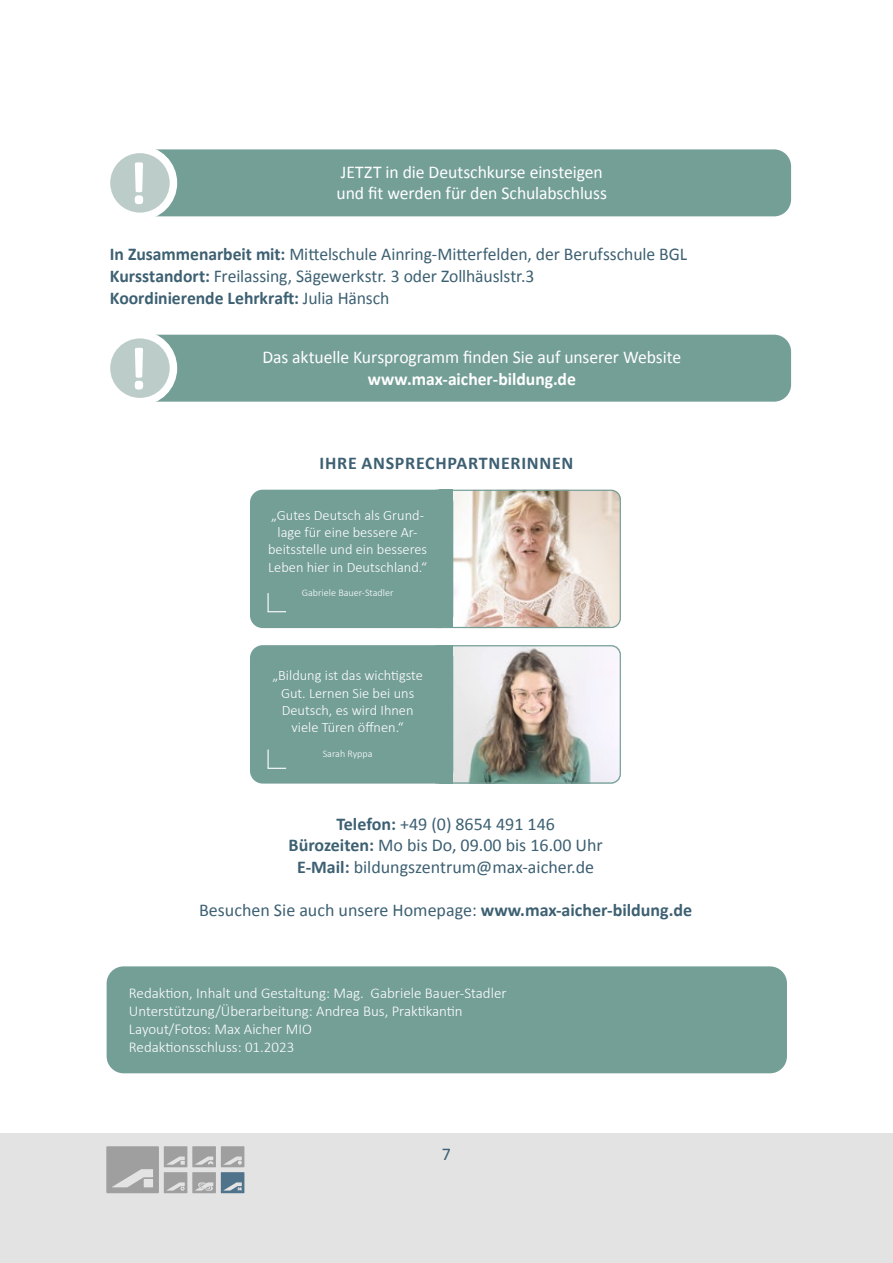
<style>
.page{position:relative;width:893px;height:1263px;background:#fff}
.page>*{position:absolute;margin:0;border:0;box-sizing:border-box;transform-origin:0 0}
.t1{font:700 61.2px "Calibri";color:#fff}
.t2{font:18px/21.6px "Calibri";color:#3d6072}
.t3{font:18px/21.6px "Calibri";letter-spacing:-.005em;color:#fff}
.t4{font:700 18px "Calibri";letter-spacing:-.005em;color:#fff}
.t5{font:700 18px "Calibri";letter-spacing:.04em;color:#3d6072}
.t6{font:300 15px/18px "Calibri";color:#fff}
.t7{font:300 14.4px/17.2px "Calibri";color:#fff;text-align:center}
.t8{font:300 10.2px "Calibri";color:#fff}
.s1{font-weight:700}
</style>
<div class="page">
<div style="left:0;top:1133px;width:893px;height:130px;background:#e3e3e3"></div>
<svg style="left:106px;top:1146px;width:138px;height:47px"></svg>
<div style="left:107px;top:966px;width:680px;height:107px;background:#749f97;border-radius:17px"></div>
<div style="left:140px;top:149px;width:651px;height:67px;background:#749f97;border-radius:17px"></div>
<div style="left:140px;top:335px;width:651px;height:67px;background:#749f97;border-radius:17px"></div>
<div style="left:106px;top:149px;width:67px;height:67px;background:#bbccc9;border-radius:50%"></div>
<div style="left:103px;top:146px;width:74px;height:74px;border:8px solid #fff;border-radius:50%"></div>
<div style="left:106px;top:335px;width:67px;height:67px;background:#bbccc9;border-radius:50%"></div>
<div style="left:103px;top:331px;width:74px;height:74px;border:8px solid #fff;border-radius:50%"></div>
<img style="left:453px;top:490px;width:166px;height:136px">
<div style="left:428px;top:490px;width:193px;height:138px;border:1px solid #749f97;border-radius:9px"></div>
<div style="left:250px;top:490px;width:203px;height:138px;background:#749f97;border-radius:13px"></div>
<svg style="left:268px;top:593px;width:18px;height:19px"></svg>
<div style="left:440px;top:490px;width:13px;height:138px;background:#749f97"></div>
<img style="left:453px;top:647px;width:168px;height:136px">
<div style="left:433px;top:645px;width:188px;height:138px;border:1px solid #749f97;border-radius:9px"></div>
<div style="left:250px;top:645px;width:203px;height:138px;background:#749f97;border-radius:13px"></div>
<svg style="left:268px;top:749px;width:18px;height:20px"></svg>
<div style="left:440px;top:645px;width:13px;height:138px;background:#749f97"></div>
<h1 class="t1" style="left:128px;top:140px;width:21px">!</h1>
<p class="t3" style="left:337px;top:161px;width:272px">JETZT in die Deutschkurse einsteigen und fit werden für den Schulabschluss</p>
<p class="t2" style="left:110px;top:243px;width:579px"><span class="s1">In Zusammenarbeit mit:</span> Mittelschule Ainring-Mitterfelden, der Berufsschule BGL<br><span class="s1">Kursstandort:</span> Freilassing, Sägewerkstr. 3 oder Zollhäuslstr.3<br><span class="s1">Koordinierende Lehrkraft:</span> Julia Hänsch</p>
<h1 class="t1" style="left:128px;top:325px;width:21px">!</h1>
<p class="t3" style="left:262px;top:346px;width:420px">Das aktuelle Kursprogramm finden Sie auf unserer Website</p>
<p class="t4" style="left:368px;top:366px;width:210px">www.max-aicher-bildung.de</p>
<p class="t5" style="left:320px;top:450px;width:255px">IHRE ANSPRECHPARTNERINNEN</p>
<p class="t7" style="left:268px;top:506px;width:161px">„Gutes Deutsch als Grund&shy;lage für eine bessere Ar&shy;beitsstelle und ein besseres<br>Leben hier in Deutschland.“</p>
<p class="t8" style="left:302px;top:586px;width:93px">Gabriele Bauer-Stadler</p>
<p class="t7" style="left:272px;top:667px;width:152px">„Bildung ist das wichtigste<br>Gut. Lernen Sie bei uns<br>Deutsch, es wird Ihnen viele Türen öffnen.“</p>
<p class="t8" style="left:323px;top:747px;width:51px">Sarah Ryppa</p>
<p class="t2" style="left:289px;top:812px;width:316px;text-align:center"><span class="s1">Telefon:</span> +49 (0) 8654 491 146<br><span class="s1">Bürozeiten:</span> Mo bis Do, 09.00 bis 16.00 Uhr<br><span class="s1">E-Mail:</span> bildungszentrum@max-aicher.de</p>
<p class="t2" style="left:199px;top:899px;width:495px">Besuchen Sie auch unsere Homepage: <span class="s1">www.max-aicher-bildung.de</span></p>
<p class="t6" style="left:129px;top:984px;width:379px">Redaktion, Inhalt und Gestaltung: Mag. Gabriele Bauer-Stadler Unterstützung/Überarbeitung: Andrea Bus, Praktikantin Layout/Fotos: Max Aicher MIO<br>Redaktionsschluss: 01.2023</p>
<p class="t2" style="left:442px;top:1142px;width:11px">7</p>
</div>
